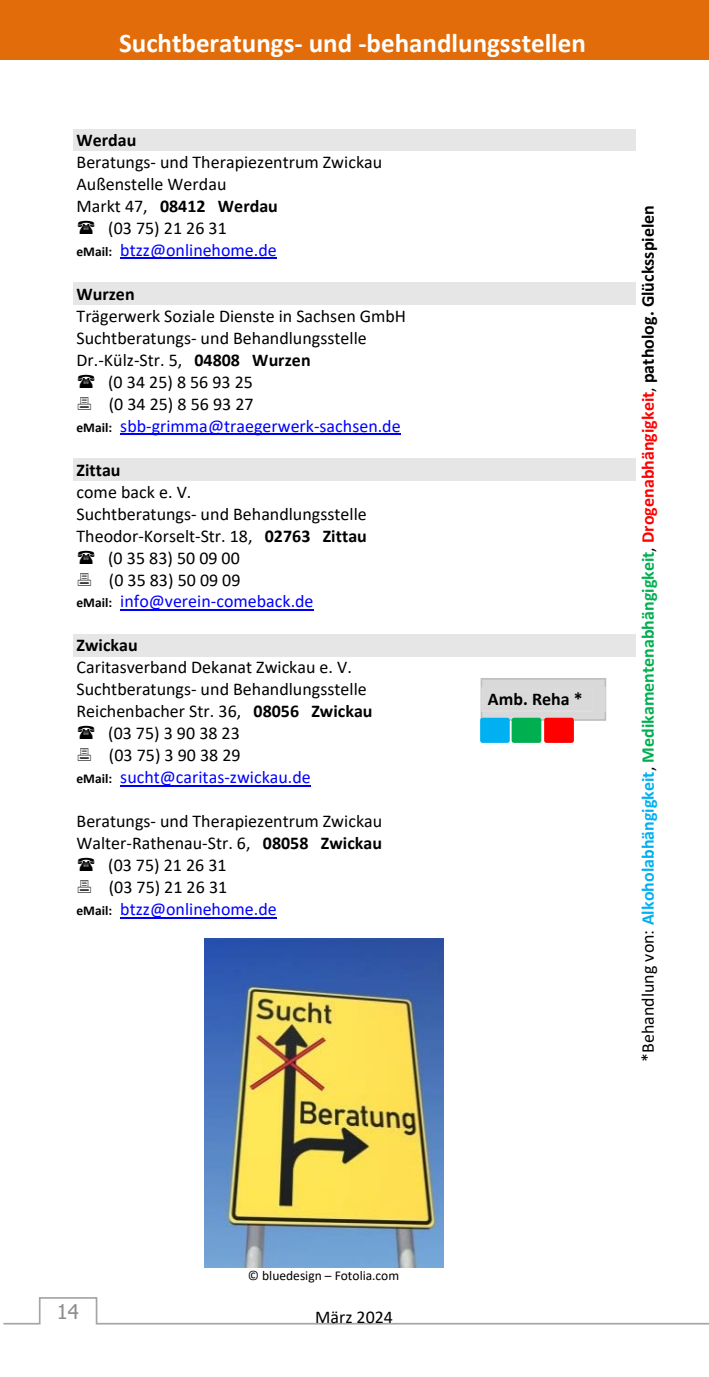
<style>
.page{position:relative;width:709px;height:1377px;background:#fff}
.page>*{position:absolute;margin:0;border:0;box-sizing:border-box;transform-origin:0 0}
.t1{font:700 27px "Calibri";color:#fff}
.t2{font:20.25px "Tahoma";color:#8d8d8d}
.t3{font:18px "Calibri";color:#000}
.t4{font:18px "Calibri";color:#00f}
.t5{font:700 18px "Calibri";color:#00b050}
.t6{font:700 18px "Calibri";color:#000}
.t7{font:13.5px "Calibri";letter-spacing:.005em;color:#000}
.s1{font-weight:400}
.s2{font-weight:700;font-size:13.5px;color:#000}
.s3{font-weight:700}
.s4{font-weight:400;color:#000}
.s5{color:#00b0f0}
.s6{color:#f00}
.s7{color:#000}
</style>
<div class="page">
<svg style="left:3px;top:1297px;width:705px;height:28px"></svg>
<div style="left:0;top:0;width:708px;height:27px;background:#e36c0a"></div>
<div style="left:0;top:27px;width:708px;height:33px;background:#e36c0a"></div>
<div style="left:73px;top:129px;width:562px;height:22px;background:#e6e6e6"></div>
<hr style="left:120px;top:258px;width:157px;height:1px;background:#00f">
<div style="left:73px;top:283px;width:562px;height:22px;background:#e6e6e6"></div>
<hr style="left:120px;top:434px;width:281px;height:1px;background:#00f">
<div style="left:73px;top:458px;width:562px;height:23px;background:#e6e6e6"></div>
<hr style="left:120px;top:609px;width:194px;height:2px;background:#00f">
<div style="left:73px;top:634px;width:562px;height:22px;background:#e6e6e6"></div>
<hr style="left:120px;top:785px;width:191px;height:2px;background:#00f">
<hr style="left:120px;top:917px;width:157px;height:1px;background:#00f">
<div style="left:481px;top:679px;width:124px;height:41px;background:#d9d9d9"></div>
<div style="left:480px;top:678px;width:126px;height:43px;border:2px solid #bfbfbf"></div>
<img style="left:482px;top:687px;width:123px;height:25px">
<div style="left:482px;top:720px;width:25px;height:21px;background:#00b0f0"></div>
<div style="left:480px;top:718px;width:30px;height:25px;border:4px solid #00b0f0"></div>
<div style="left:514px;top:720px;width:25px;height:21px;background:#00b050"></div>
<div style="left:511px;top:718px;width:30px;height:25px;border:4px solid #00b050"></div>
<div style="left:546px;top:720px;width:25px;height:21px;background:#f00"></div>
<div style="left:544px;top:718px;width:30px;height:25px;border:4px solid #f00"></div>
<img style="left:205px;top:938px;width:239px;height:329px">
<h1 class="t1" style="left:119px;top:32px;width:468px">Suchtberatungs‐ und ‐behandlungsstellen</h1>
<p class="t6" style="left:77px;top:132px;width:61px">Werdau</p>
<p class="t3" style="left:77px;top:154px;width:307px">Beratungs‐ und Therapiezentrum Zwickau</p>
<p class="t3" style="left:77px;top:176px;width:151px">Außenstelle Werdau</p>
<p class="t6" style="left:77px;top:198px;width:203px"><span class="s1">Markt 47,</span> 08412 Werdau</p>
<p class="t3" style="left:108px;top:220px;width:120px">(03 75) 21 26 31</p>
<p class="t4" style="left:77px;top:242px;width:202px"><span class="s2">eMail:</span> btzz@onlinehome.de</p>
<p class="t6" style="left:77px;top:286px;width:60px">Wurzen</p>
<p class="t3" style="left:77px;top:308px;width:331px">Trägerwerk Soziale Dienste in Sachsen GmbH</p>
<p class="t3" style="left:77px;top:330px;width:292px">Suchtberatungs‐ und Behandlungsstelle</p>
<p class="t3" style="left:77px;top:352px;width:236px">Dr.‐Külz‐Str. 5, <span class="s3">04808 Wurzen</span></p>
<p class="t3" style="left:108px;top:374px;width:146px">(0 34 25) 8 56 93 25</p>
<p class="t3" style="left:109px;top:396px;width:146px">(0 34 25) 8 56 93 27</p>
<p class="t4" style="left:77px;top:418px;width:326px"><span class="s2">eMail:</span> sbb‐grimma@traegerwerk‐sachsen.de</p>
<p class="t6" style="left:77px;top:462px;width:45px">Zittau</p>
<p class="t3" style="left:77px;top:484px;width:116px">come back e. V.</p>
<p class="t3" style="left:77px;top:506px;width:292px">Suchtberatungs‐ und Behandlungsstelle</p>
<p class="t3" style="left:77px;top:528px;width:292px">Theodor‐Korselt‐Str. 18, <span class="s3">02763 Zittau</span></p>
<p class="t3" style="left:108px;top:550px;width:133px">(0 35 83) 50 09 00</p>
<p class="t3" style="left:109px;top:572px;width:133px">(0 35 83) 50 09 09</p>
<p class="t4" style="left:77px;top:594px;width:238px"><span class="s2">eMail:</span> info@verein‐comeback.de</p>
<p class="t6" style="left:77px;top:638px;width:63px">Zwickau</p>
<p class="t3" style="left:77px;top:660px;width:277px">Caritasverband Dekanat Zwickau e. V.</p>
<p class="t3" style="left:77px;top:682px;width:292px">Suchtberatungs‐ und Behandlungsstelle</p>
<p class="t3" style="left:77px;top:704px;width:297px">Reichenbacher Str. 36, <span class="s3">08056 Zwickau</span></p>
<p class="t3" style="left:108px;top:726px;width:133px">(03 75) 3 90 38 23</p>
<p class="t3" style="left:109px;top:748px;width:133px">(03 75) 3 90 38 29</p>
<p class="t4" style="left:77px;top:770px;width:236px"><span class="s2">eMail:</span> sucht@caritas‐zwickau.de</p>
<p class="t3" style="left:77px;top:814px;width:307px">Beratungs‐ und Therapiezentrum Zwickau</p>
<p class="t3" style="left:77px;top:836px;width:307px">Walter‐Rathenau‐Str. 6, <span class="s3">08058 Zwickau</span></p>
<p class="t3" style="left:108px;top:858px;width:120px">(03 75) 21 26 31</p>
<p class="t3" style="left:109px;top:880px;width:120px">(03 75) 21 26 31</p>
<p class="t4" style="left:77px;top:902px;width:202px"><span class="s2">eMail:</span> btzz@onlinehome.de</p>
<p class="t6" style="left:488px;top:692px;width:96px">Amb. Reha *</p>
<p class="t5" style="left:640px;top:1062px;width:858px;rotate:-90deg"><span class="s4">*Behandlung von:</span> <span class="s5">Alkoholabhängigkeit</span><span class="s4">,</span> Medikamentenabhängigkeit<span class="s4">,</span> <span class="s6">Drogenabhängigkeit</span><span class="s4">,</span> <span class="s7">patholog. Glücksspielen</span></p>
<p class="t2" style="left:57px;top:1299px;width:24px">14</p>
<p class="t7" style="left:248px;top:1270px;width:153px">© bluedesign – Fotolia.com</p>
<p class="t3" style="left:315px;top:1310px;width:79px">März 2024</p>
</div>
